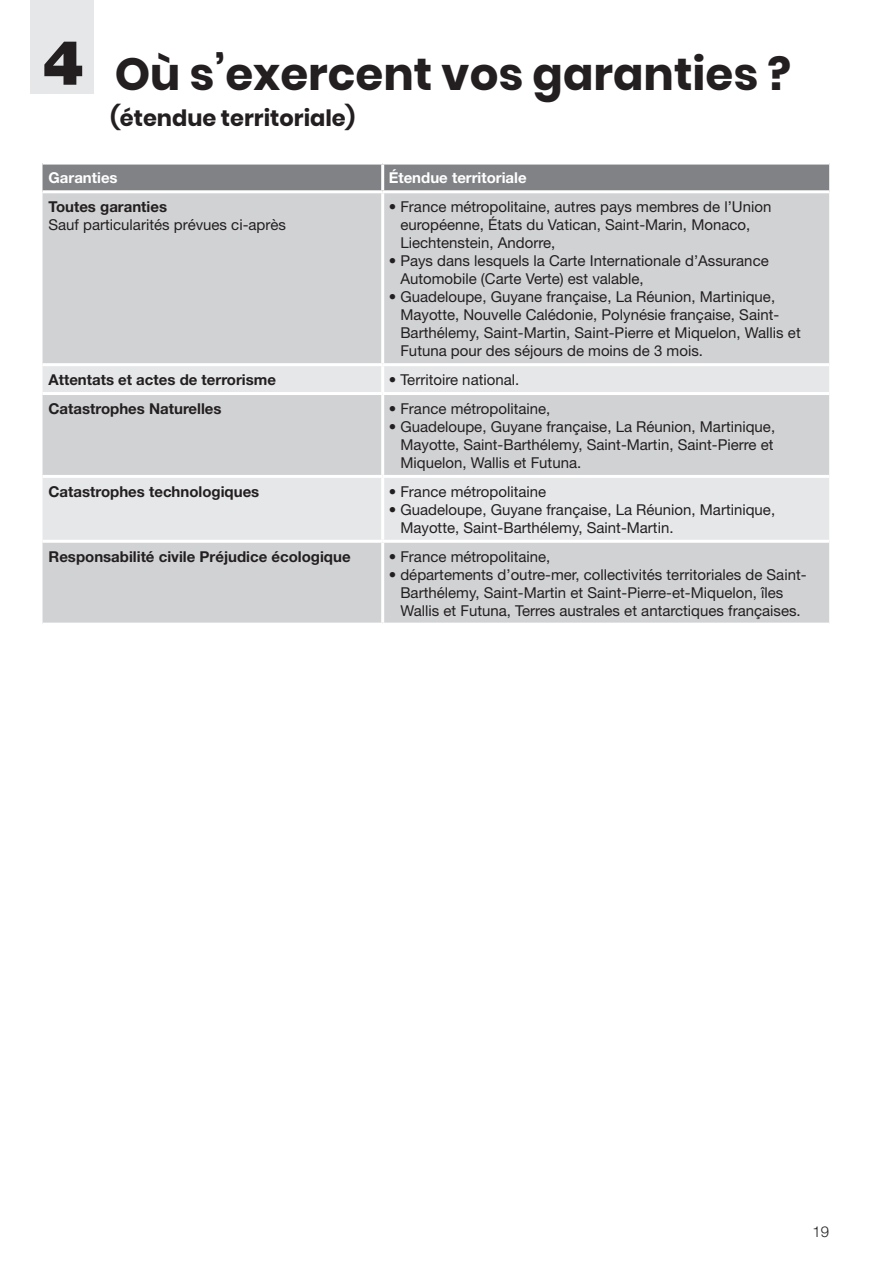
<style>
.page{position:relative;width:893px;height:1263px;background:#fff}
.page>*{position:absolute;margin:0;border:0;box-sizing:border-box;transform-origin:0 0}
.t1{font:900 61.8px "Helvetica Neue";color:#231f20}
.t2{font:700 45px "Poppins";color:#231f20}
.t3{font:700 22.5px "Poppins";color:#231f20}
.t4{font:15px/18px "Helvetica Neue";color:#231f20}
.t5{font:700 15px "Helvetica Neue";color:#231f20}
.t6{font:700 15px "Helvetica Neue";color:#fff}
.t7{font:300 15px "Helvetica Neue";color:#231f20}
</style>
<div class="page">
<div style="left:30px;top:0;width:64px;height:94px;background:#e6e7e9"></div>
<div style="left:43px;top:165px;width:786px;height:25px;background:#808285"></div>
<div style="left:43px;top:193px;width:786px;height:430px;background:#d1d2d4"></div>
<svg style="left:43px;top:366px;width:786px;height:174px;fill:#e6e7e9"></svg>
<hr style="left:381px;top:193px;width:3px;height:170px;background:#fff">
<hr style="left:43px;top:363px;width:340px;height:3px;background:#fff">
<hr style="left:383px;top:363px;width:446px;height:3px;background:#fff">
<hr style="left:381px;top:366px;width:3px;height:26px;background:#fff">
<hr style="left:43px;top:392px;width:340px;height:3px;background:#fff">
<hr style="left:383px;top:392px;width:446px;height:3px;background:#fff">
<hr style="left:381px;top:395px;width:3px;height:80px;background:#fff">
<hr style="left:43px;top:475px;width:340px;height:3px;background:#fff">
<hr style="left:383px;top:475px;width:446px;height:3px;background:#fff">
<hr style="left:381px;top:478px;width:3px;height:62px;background:#fff">
<hr style="left:43px;top:540px;width:340px;height:3px;background:#fff">
<hr style="left:383px;top:540px;width:446px;height:3px;background:#fff">
<hr style="left:381px;top:543px;width:3px;height:80px;background:#fff">
<hr style="left:381px;top:165px;width:3px;height:25px;background:#fff">
<h1 class="t1" style="left:43px;top:26px;width:43px">4</h1>
<h2 class="t2" style="left:115px;top:48px;width:678px">Où s’exercent vos garanties ?</h2>
<h3 class="t3" style="left:111px;top:105px;width:246px">(étendue territoriale)</h3>
<p class="t6" style="left:49px;top:169px;width:71px">Garanties</p>
<p class="t6" style="left:389px;top:169px;width:140px">Étendue territoriale</p>
<p class="t5" style="left:49px;top:197px;width:120px">Toutes garanties</p>
<p class="t4" style="left:49px;top:215px;width:239px">Sauf particularités prévues ci-après</p>
<p class="t4" style="left:400px;top:198px;width:372px;text-indent:-12px">• France métropolitaine, autres pays membres de l’Union européenne, États du Vatican, Saint-Marin, Monaco,<br>Liechtenstein, Andorre,</p>
<p class="t4" style="left:400px;top:252px;width:370px;text-indent:-12px">• Pays dans lesquels la Carte Internationale d’Assurance<br>Automobile (Carte Verte) est valable,</p>
<p class="t4" style="left:400px;top:288px;width:402px;text-indent:-12px">• Guadeloupe, Guyane française, La Réunion, Martinique, Mayotte, Nouvelle Calédonie, Polynésie française, Saint-Barthélemy, Saint-Martin, Saint-Pierre et Miquelon, Wallis et Futuna pour des séjours de moins de 3 mois.</p>
<p class="t5" style="left:49px;top:370px;width:229px">Attentats et actes de terrorisme</p>
<p class="t4" style="left:389px;top:370px;width:132px">• Territoire national.</p>
<p class="t5" style="left:49px;top:399px;width:175px">Catastrophes Naturelles</p>
<p class="t4" style="left:389px;top:399px;width:163px">• France métropolitaine,</p>
<p class="t4" style="left:400px;top:417px;width:376px;text-align:justify;text-indent:-12px">• Guadeloupe, Guyane française, La Réunion, Martinique, Mayotte, Saint-Barthélemy, Saint-Martin, Saint-Pierre et Miquelon, Wallis et Futuna.</p>
<p class="t5" style="left:49px;top:482px;width:212px">Catastrophes technologiques</p>
<p class="t4" style="left:389px;top:482px;width:159px">• France métropolitaine</p>
<p class="t4" style="left:400px;top:500px;width:376px;text-indent:-12px">• Guadeloupe, Guyane française, La Réunion, Martinique,<br>Mayotte, Saint-Barthélemy, Saint-Martin.</p>
<p class="t5" style="left:49px;top:547px;width:304px">Responsabilité civile Préjudice écologique</p>
<p class="t4" style="left:389px;top:547px;width:163px">• France métropolitaine,</p>
<p class="t4" style="left:400px;top:565px;width:408px;text-indent:-12px">• départements d’outre-mer, collectivités territoriales de Saint-<br>Barthélemy, Saint-Martin et Saint-Pierre-et-Miquelon, îles<br>Wallis et Futuna, Terres australes et antarctiques françaises.</p>
<p class="t7" style="left:812px;top:1223px;width:18px">19</p>
</div>
